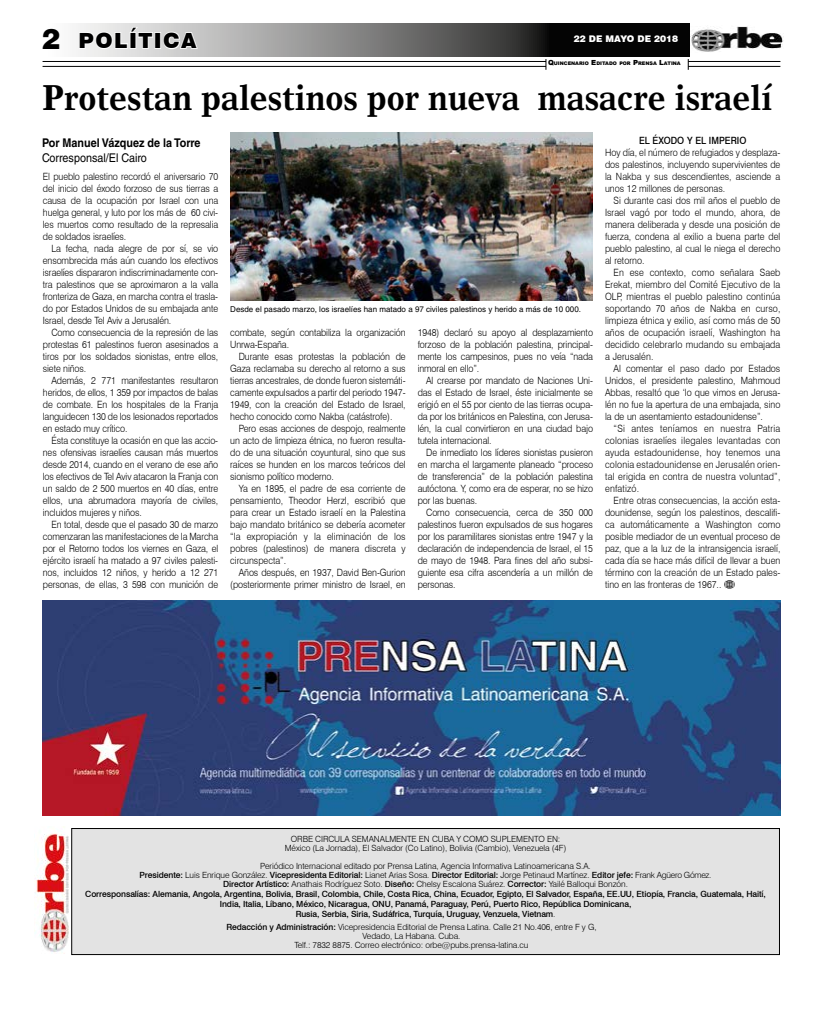
<style>
.page{position:relative;width:823px;height:1012px;background:#fff}
.page>*{position:absolute;margin:0;border:0;box-sizing:border-box;transform-origin:0 0}
.t1{font:700 36px "Times Europa LT Std";color:#000;scale:.9 1}
.t2{font:900 20.9px "Swiss 721 BT";letter-spacing:.07em;color:#000}
.t3{font:700 12px "Helvetica LT Std";color:#000;scale:.9 1}
.t4{font:12px "Helvetica LT Std";color:#000;scale:.9 1}
.t5{font:300 10px/12px "Swiss 721 BT";letter-spacing:-.01em;color:#000;text-align:justify;scale:.9 1}
.t6{font:500 10px "Swiss 721 BT";color:#000;scale:.9 1}
.t7{font:900 9.2px "Swiss 721 BT";color:#fff}
.t8{font:300 8.5px/9px "Swiss 721 BT";letter-spacing:-.01em;color:#000;text-align:center}
.t9{font:500 8.5px/10.2px "Swiss 721 BT";letter-spacing:-.01em;color:#000;text-align:center}
.t10{font:8px "Helvetica LT Std";color:#000}
.t11{font:900 4.9px "Arial";color:#000}
.s1{font-size:28px}
.s2{font-size:7px}
.s3{font-weight:500}
.s4{font-weight:300}
</style>
<div class="page">
<svg style="left:76px;top:24px;width:612px;height:33px;background:#626161"></svg>
<hr style="left:43px;top:61px;width:502px;height:1px;background:#000">
<hr style="left:43px;top:66px;width:502px;height:1px;background:#000">
<hr style="left:687px;top:61px;width:93px;height:1px;background:#000">
<hr style="left:687px;top:66px;width:93px;height:1px;background:#000">
<img style="left:690px;top:26px;width:92px;height:26px">
<svg style="left:78px;top:26px;width:76px;height:24px"></svg>
<div style="left:154px;top:32px;width:7px;height:17px;border:2px solid #fff"></div>
<svg style="left:162px;top:31px;width:37px;height:19px"></svg>
<img style="left:43px;top:600px;width:737px;height:216px">
<div style="left:72px;top:829px;width:707px;height:126px;background:#e3e3e3"></div>
<div style="left:71px;top:828px;width:708px;height:127px;border:1px solid #000"></div>
<img style="left:34px;top:827px;width:34px;height:127px">
<svg style="left:724px;top:580px;width:9px;height:8px"></svg>
<img style="left:230px;top:132px;width:362px;height:168px">
<h2 class="t2" style="left:42px;top:28px;width:156px"><span class="s1">2</span> POLÍTICA</h2>
<p class="t7" style="left:573px;top:34px;width:106px">22 DE MAYO DE 2018</p>
<p class="t11" style="left:547px;top:60px;width:134px"><span class="s2">Q</span>UINCENARIO <span class="s2">E</span> DITADO POR <span class="s2">P</span>RENSA <span class="s2">L</span>ATINA</p>
<h1 class="t1" style="left:43px;top:76px;width:811px">Protestan palestinos por nueva masacre israelí</h1>
<p class="t3" style="left:42px;top:136px;width:177px">Por Manuel Vázquez de la Torre</p>
<p class="t4" style="left:42px;top:150px;width:118px">Corresponsal/El Cairo</p>
<p class="t5" style="left:43px;top:170px;width:196px">El pueblo palestino recordó el aniversario 70 del inicio del éxodo forzoso de sus tierras a causa de la ocupación por Israel con una huelga general, y luto por los más de 60 civi&shy;les muertos como resultado de la represalia de soldados israelíes.</p>
<p class="t5" style="left:43px;top:242px;width:196px;text-indent:9px">La fecha, nada alegre de por sí, se vio ensombrecida más aún cuando los efectivos israelíes dispararon indiscriminadamente con&shy;tra palestinos que se aproximaron a la valla fronteriza de Gaza, en marcha contra el trasla&shy;do por Estados Unidos de su embajada ante Israel, desde Tel Aviv a Jerusalén.</p>
<p class="t5" style="left:43px;top:326px;width:196px;text-indent:9px">Como consecuencia de la represión de las protestas 61 palestinos fueron asesinados a tiros por los soldados sionistas, entre ellos, siete niños.</p>
<p class="t5" style="left:43px;top:374px;width:196px;text-indent:9px">Además, 2 771 manifestantes resultaron heridos, de ellos, 1 359 por impactos de balas de combate. En los hospitales de la Franja languidecen 130 de los lesionados reportados en estado muy crítico.</p>
<p class="t5" style="left:43px;top:434px;width:196px;text-indent:9px">Ésta constituye la ocasión en que las accio&shy;nes ofensivas israelíes causan más muertos desde 2014, cuando en el verano de ese año los efectivos de Tel Aviv atacaron la Franja con un saldo de 2 500 muertos en 40 días, entre ellos, una abrumadora mayoría de civiles, incluidos mujeres y niños.</p>
<p class="t5" style="left:43px;top:518px;width:196px;text-indent:9px">En total, desde que el pasado 30 de marzo comenzaran las manifestaciones de la Marcha por el Retorno todos los viernes en Gaza, el ejército israelí ha matado a 97 civiles palesti&shy;nos, incluidos 12 niños, y herido a 12 271 personas, de ellas, 3 598 con munición de</p>
<p class="t10" style="left:230px;top:305px;width:352px">Desde el pasado marzo, los israelíes han matado a 97 civiles palestinos y herido a más de 10 000.</p>
<p class="t5" style="left:230px;top:326px;width:196px">combate, según contabiliza la organización<br>Unrwa-España.</p>
<p class="t5" style="left:230px;top:350px;width:196px;text-indent:9px">Durante esas protestas la población de Gaza reclamaba su derecho al retorno a sus tierras ancestrales, de donde fueron sistemáti&shy;camente expulsados a partir del periodo 1947- 1949, con la creación del Estado de Israel, hecho conocido como Nakba (catástrofe).</p>
<p class="t5" style="left:230px;top:422px;width:196px;text-indent:9px">Pero esas acciones de despojo, realmente un acto de limpieza étnica, no fueron resulta&shy;do de una situación coyuntural, sino que sus raíces se hunden en los marcos teóricos del sionismo político moderno.</p>
<p class="t5" style="left:230px;top:482px;width:196px;text-indent:9px">Ya en 1895, el padre de esa corriente de pensamiento, Theodor Herzl, escribió que para crear un Estado israelí en la Palestina bajo mandato británico se debería acometer “la expropiación y la eliminación de los pobres (palestinos) de manera discreta y circunspecta”.</p>
<p class="t5" style="left:230px;top:566px;width:196px;text-align:right">Años después, en 1937, David Ben-Gurion (posteriormente primer ministro de Israel, en</p>
<p class="t5" style="left:417px;top:326px;width:196px">1948) declaró su apoyo al desplazamiento forzoso de la población palestina, principal&shy;mente los campesinos, pues no veía “nada inmoral en ello”.</p>
<p class="t5" style="left:417px;top:374px;width:196px;text-indent:9px">Al crearse por mandato de Naciones Uni&shy;das el Estado de Israel, éste inicialmente se erigió en el 55 por ciento de las tierras ocupa&shy;da por los británicos en Palestina, con Jerusa&shy;lén, la cual convirtieron en una ciudad bajo tutela internacional.</p>
<p class="t5" style="left:417px;top:446px;width:196px;text-indent:9px">De inmediato los líderes sionistas pusieron en marcha el largamente planeado “proceso de transferencia” de la población palestina autóctona. Y, como era de esperar, no se hizo por las buenas.</p>
<p class="t5" style="left:417px;top:506px;width:196px;text-indent:9px">Como consecuencia, cerca de 350 000 palestinos fueron expulsados de sus hogares por los paramilitares sionistas entre 1947 y la declaración de independencia de Israel, el 15 de mayo de 1948. Para fines del año subsi&shy;guiente esa cifra ascendería a un millón de personas.</p>
<p class="t6" style="left:638px;top:134px;width:121px">EL ÉXODO Y EL IMPERIO</p>
<p class="t5" style="left:604px;top:146px;width:196px">Hoy día, el número de refugiados y desplaza&shy;dos palestinos, incluyendo supervivientes de la Nakba y sus descendientes, asciende a unos 12 millones de personas.</p>
<p class="t5" style="left:604px;top:194px;width:196px;text-indent:9px">Si durante casi dos mil años el pueblo de Israel vagó por todo el mundo, ahora, de manera deliberada y desde una posición de fuerza, condena al exilio a buena parte del pueblo palestino, al cual le niega el derecho al retorno.</p>
<p class="t5" style="left:604px;top:266px;width:196px;text-indent:9px">En ese contexto, como señalara Saeb Erekat, miembro del Comité Ejecutivo de la OLP, mientras el pueblo palestino continúa soportando 70 años de Nakba en curso, limpieza étnica y exilio, así como más de 50 años de ocupación israelí, Washington ha decidido celebrarlo mudando su embajada a Jerusalén.</p>
<p class="t5" style="left:604px;top:362px;width:196px;text-indent:9px">Al comentar el paso dado por Estados Unidos, el presidente palestino, Mahmoud Abbas, resaltó que ‘lo que vimos en Jerusa&shy;lén no fue la apertura de una embajada, sino la de un asentamiento estadounidense”.</p>
<p class="t5" style="left:604px;top:422px;width:196px;text-indent:9px">“Si antes teníamos en nuestra Patria colonias israelíes ilegales levantadas con ayuda estadounidense, hoy tenemos una colonia estadounidense en Jerusalén orien&shy;tal erigida en contra de nuestra voluntad”, enfatizó.</p>
<p class="t5" style="left:604px;top:494px;width:196px;text-indent:9px">Entre otras consecuencias, la acción esta&shy;dounidense, según los palestinos, descalifi&shy;ca automáticamente a Washington como posible mediador de un eventual proceso de paz, que a la luz de la intransigencia israelí, cada día se hace más difícil de llevar a buen término con la creación de un Estado pales&shy;tino en las fronteras de 1967..</p>
<p class="t8" style="left:284px;top:834px;width:283px">ORBE CIRCULA SEMANALMENTE EN CUBA Y COMO SUPLEMENTO EN:<br>México (La Jornada), El Salvador (Co Latino), Bolivia (Cambio), Venezuela (4F)</p>
<p class="t8" style="left:139px;top:861px;width:573px">Periódico Internacional editado por Prensa Latina, Agencia Informativa Latinoamericana S.A.<br><span class="s3">Presidente:</span> Luis Enrique González. <span class="s3">Vicepresidenta Editorial:</span> Lianet Arias Sosa. <span class="s3">Director Editorial:</span> Jorge Petinaud Martínez. <span class="s3">Editor jefe:</span> Frank Agüero Gómez.<br><span class="s3">Director Artístico:</span> Anathais Rodríguez Soto. <span class="s3">Diseño:</span> Chelsy Escalona Suárez. <span class="s3">Corrector:</span> Yailé Balloqui Bonzón.</p>
<p class="t9" style="left:85px;top:889px;width:681px">Corresponsalías: Alemania, Angola, Argentina, Bolivia, Brasil, Colombia, Chile, Costa Rica, China, Ecuador, Egipto, El Salvador, España, EE.UU, Etiopía, Francia, Guatemala, Haití,<br>India, Italia, Líbano, México, Nicaragua, ONU, Panamá, Paraguay, Perú, Puerto Rico, República Dominicana,<br>Rusia, Serbia, Siria, Sudáfrica, Turquía, Uruguay, Venzuela, Vietnam<span class="s4">.</span></p>
<p class="t8" style="left:226px;top:922px;width:371px"><span class="s3">Redacción y Administración:</span> Vicepresidencia Editorial de Prensa Latina. Calle 21 No.406, entre F y G,<br>Vedado, La Habana. Cuba.<br>Telf.: 7832 8875. Correo electrónico: orbe@pubs.prensa-latina.cu</p>
</div>
